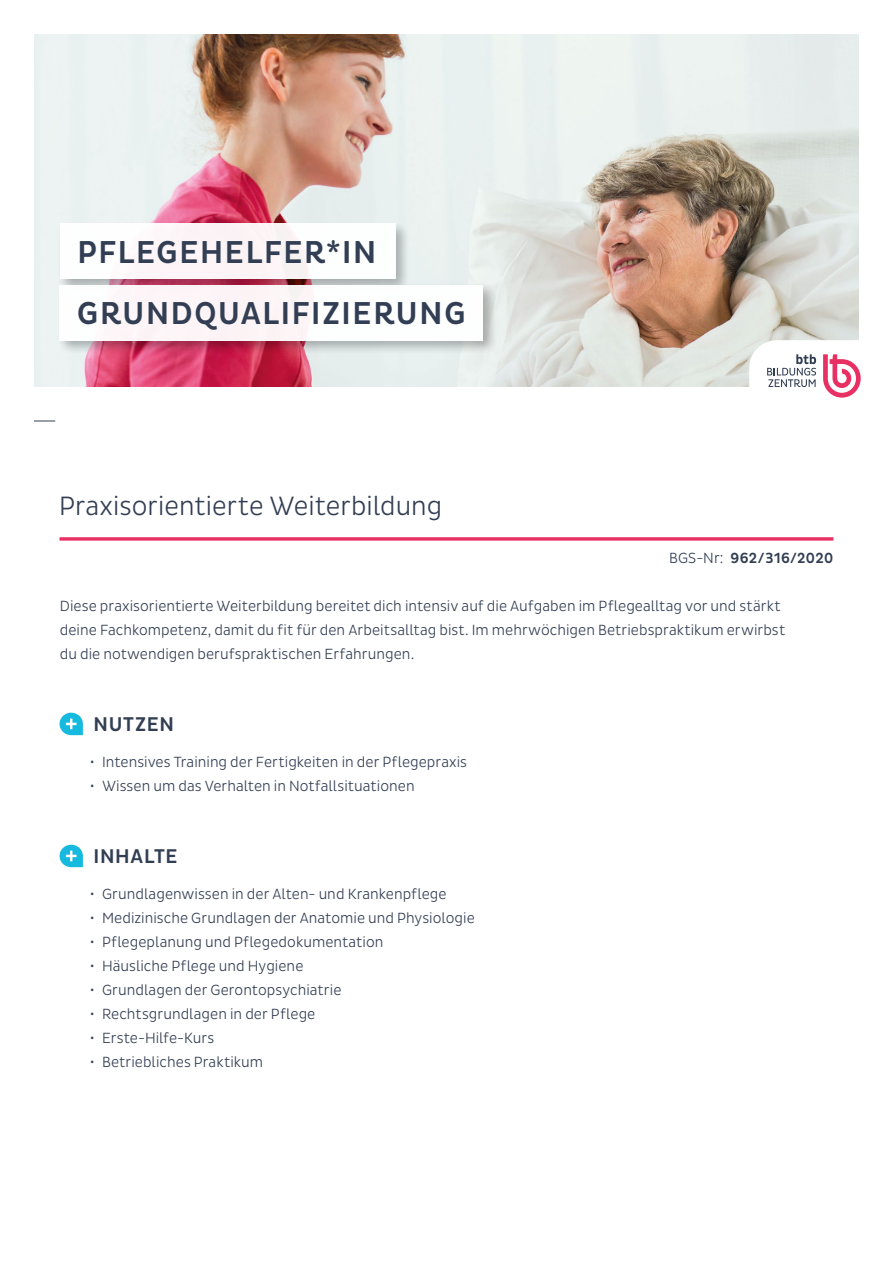
<style>
.page{position:relative;width:893px;height:1263px;background:#fff}
.page>*{position:absolute;margin:0;border:0;box-sizing:border-box;transform-origin:0 0}
.t1{font:500 32.25px/61.7px "Pluto Cond";letter-spacing:.035em;color:#323e53}
.t2{font:300 27px "Pluto Sans Cond";color:#323e53}
.t3{font:500 20.25px "Pluto Sans Cond";letter-spacing:.035em;color:#323e53}
.t4{font:300 15px/24px "Pluto Sans Cond";letter-spacing:.005em;color:#323e53}
.t5{font:500 15px "Pluto Sans Cond";letter-spacing:.03em;color:#323e53}
.s1{font-weight:300}
</style>
<div class="page">
<img style="left:34px;top:34px;width:825px;height:353px">
<svg style="left:60px;top:713px;width:23px;height:22px"></svg>
<svg style="left:60px;top:845px;width:23px;height:22px"></svg>
<div style="left:56px;top:220px;width:355px;height:74px;background:#000;opacity:.3"></div>
<div style="left:60px;top:223px;width:335px;height:56px;background:#fff"></div>
<div style="left:56px;top:282px;width:442px;height:74px;background:#000;opacity:.3"></div>
<div style="left:60px;top:285px;width:423px;height:55px;background:#fff"></div>
<svg style="left:60px;top:537px;width:773px;height:4px"></svg>
<svg style="left:34px;top:421px;width:21px;height:1px"></svg>
<svg style="left:749px;top:340px;width:112px;height:58px"></svg>
<h1 class="t1" style="left:77px;top:222px;width:390px">PFLEGEHELFER*IN<br>GRUNDQUALIFIZIERUNG</h1>
<h2 class="t2" style="left:59px;top:490px;width:384px">Praxisorientierte Weiterbildung</h2>
<p class="t5" style="left:669px;top:549px;width:166px"><span class="s1">BGS-Nr:</span> 962/316/2020</p>
<p class="t4" style="left:60px;top:594px;width:727px">Diese praxisorientierte Weiterbildung bereitet dich intensiv auf die Aufgaben im Pflegealltag vor und stärkt deine Fachkompetenz, damit du fit für den Arbeitsalltag bist. Im mehrwöchigen Betriebspraktikum erwirbst du die notwendigen berufspraktischen Erfahrungen.</p>
<h3 class="t3" style="left:94px;top:712px;width:82px">NUTZEN</h3>
<p class="t4" style="left:90px;top:750px;width:379px">• Intensives Training der Fertigkeiten in der Pflegepraxis</p>
<p class="t4" style="left:90px;top:774px;width:326px">• Wissen um das Verhalten in Notfallsituationen</p>
<h3 class="t3" style="left:94px;top:844px;width:85px">INHALTE</h3>
<p class="t4" style="left:90px;top:882px;width:358px">• Grundlagenwissen in der Alten- und Krankenpflege</p>
<p class="t4" style="left:90px;top:906px;width:386px">• Medizinische Grundlagen der Anatomie und Physiologie</p>
<p class="t4" style="left:90px;top:930px;width:295px">• Pflegeplanung und Pflegedokumentation</p>
<p class="t4" style="left:90px;top:954px;width:215px">• Häusliche Pflege und Hygiene</p>
<p class="t4" style="left:90px;top:978px;width:253px">• Grundlagen der Gerontopsychiatrie</p>
<p class="t4" style="left:90px;top:1002px;width:227px">• Rechtsgrundlagen in der Pflege</p>
<p class="t4" style="left:90px;top:1026px;width:126px">• Erste-Hilfe-Kurs</p>
<p class="t4" style="left:90px;top:1050px;width:175px">• Betriebliches Praktikum</p>
</div>
